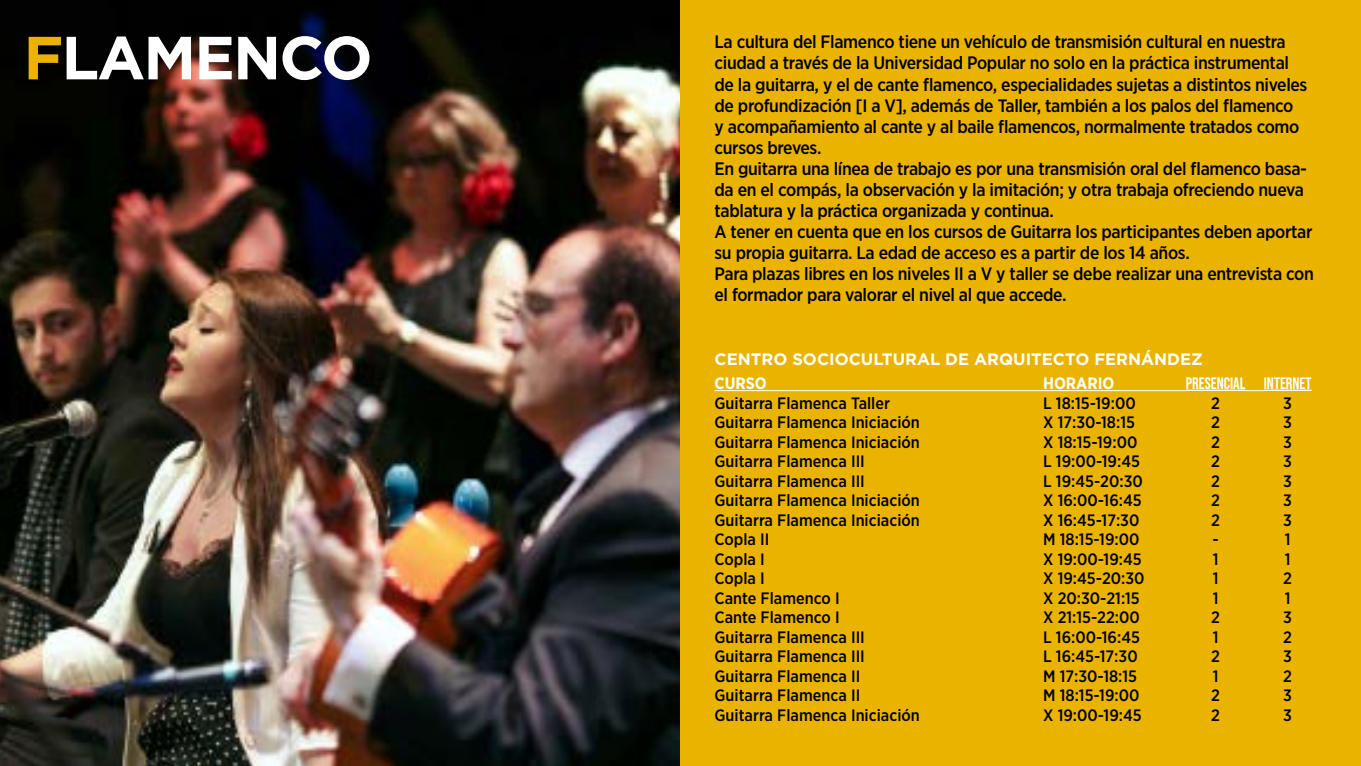
<style>
.page{position:relative;width:1361px;height:766px;background:#fff}
.page>*{position:absolute;margin:0;border:0;box-sizing:border-box;transform-origin:0 0}
.t1{font:700 60.75px "Gotham";letter-spacing:-.03em;color:#fff}
.t2{font:500 18px/21px "Gotham Narrow";letter-spacing:-.02em;color:#000}
.t3{font:500 16.5px "Gotham Narrow";color:#000}
.t4{font:700 16.5px "Gotham";color:#fff}
.t5{font:700 16.5px "Bebas Neue Pro";color:#fff}
.t6{font:700 16.5px "Gotham Narrow";color:#fff}
.s1{color:#eab300}
</style>
<div class="page">
<div style="left:674px;top:0;width:687px;height:765px;background:#eab300"></div>
<img style="left:0;top:0;width:679px;height:765px">
<hr style="left:714px;top:390px;width:471px;height:1px;background:#fff">
<hr style="left:1185px;top:389px;width:60px;height:2px;background:#fff">
<svg style="left:1245px;top:390px;width:18px;height:1px"></svg>
<hr style="left:1263px;top:389px;width:48px;height:2px;background:#fff">
<h1 class="t1" style="left:24px;top:23px;width:351px"><span class="s1">F</span>LAMENCO</h1>
<p class="t2" style="left:714px;top:31px;width:601px">La cultura del Flamenco tiene un vehículo de transmisión cultural en nuestra ciudad a través de la Universidad Popular no solo en la práctica instrumental<br>de la guitarra, y el de cante flamenco, especialidades sujetas a distintos niveles de profundización [I a V], además de Taller, también a los palos del flamenco<br>y acompañamiento al cante y al baile flamencos, normalmente tratados como cursos breves.<br>En guitarra una línea de trabajo es por una transmisión oral del flamenco basa&shy;da en el compás, la observación y la imitación; y otra trabaja ofreciendo nueva tablatura y la práctica organizada y continua.<br>A tener en cuenta que en los cursos de Guitarra los participantes deben aportar su propia guitarra. La edad de acceso es a partir de los 14 años.<br>Para plazas libres en los niveles II a V y taller se debe realizar una entrevista con el formador para valorar el nivel al que accede.</p>
<p class="t4" style="left:714px;top:350px;width:490px">CENTRO SOCIOCULTURAL DE ARQUITECTO FERNÁNDEZ</p>
<p class="t6" style="left:714px;top:372px;width:54px">CURSO</p>
<p class="t6" style="left:1043px;top:372px;width:73px">HORARIO</p>
<p class="t5" style="left:1185px;top:374px;width:127px">PRESENCIAL INTERNET</p>
<p class="t3" style="left:714px;top:392px;width:177px">Guitarra Flamenca Taller</p>
<p class="t3" style="left:1043px;top:392px;width:94px">L 18:15-19:00</p>
<p class="t3" style="left:1211px;top:392px;width:10px">2</p>
<p class="t3" style="left:1283px;top:392px;width:10px">3</p>
<p class="t3" style="left:714px;top:411px;width:207px">Guitarra Flamenca Iniciación</p>
<p class="t3" style="left:1043px;top:411px;width:93px">X 17:30-18:15</p>
<p class="t3" style="left:1211px;top:411px;width:10px">2</p>
<p class="t3" style="left:1283px;top:411px;width:10px">3</p>
<p class="t3" style="left:714px;top:431px;width:207px">Guitarra Flamenca Iniciación</p>
<p class="t3" style="left:1043px;top:431px;width:96px">X 18:15-19:00</p>
<p class="t3" style="left:1211px;top:431px;width:10px">2</p>
<p class="t3" style="left:1283px;top:431px;width:10px">3</p>
<p class="t3" style="left:714px;top:450px;width:152px">Guitarra Flamenca III</p>
<p class="t3" style="left:1043px;top:450px;width:98px">L 19:00-19:45</p>
<p class="t3" style="left:1211px;top:450px;width:10px">2</p>
<p class="t3" style="left:1283px;top:450px;width:10px">3</p>
<p class="t3" style="left:714px;top:470px;width:152px">Guitarra Flamenca III</p>
<p class="t3" style="left:1043px;top:470px;width:101px">L 19:45-20:30</p>
<p class="t3" style="left:1211px;top:470px;width:10px">2</p>
<p class="t3" style="left:1283px;top:470px;width:10px">3</p>
<p class="t3" style="left:714px;top:489px;width:207px">Guitarra Flamenca Iniciación</p>
<p class="t3" style="left:1043px;top:489px;width:100px">X 16:00-16:45</p>
<p class="t3" style="left:1211px;top:489px;width:10px">2</p>
<p class="t3" style="left:1283px;top:489px;width:10px">3</p>
<p class="t3" style="left:714px;top:509px;width:207px">Guitarra Flamenca Iniciación</p>
<p class="t3" style="left:1043px;top:509px;width:98px">X 16:45-17:30</p>
<p class="t3" style="left:1211px;top:509px;width:10px">2</p>
<p class="t3" style="left:1283px;top:509px;width:10px">3</p>
<p class="t3" style="left:714px;top:528px;width:56px">Copla II</p>
<p class="t3" style="left:1043px;top:528px;width:98px">M 18:15-19:00</p>
<p class="t3" style="left:1212px;top:528px;width:8px">-</p>
<p class="t3" style="left:1284px;top:528px;width:7px">1</p>
<p class="t3" style="left:714px;top:548px;width:52px">Copla I</p>
<p class="t3" style="left:1043px;top:548px;width:100px">X 19:00-19:45</p>
<p class="t3" style="left:1212px;top:548px;width:7px">1</p>
<p class="t3" style="left:1284px;top:548px;width:7px">1</p>
<p class="t3" style="left:714px;top:567px;width:52px">Copla I</p>
<p class="t3" style="left:1043px;top:567px;width:103px">X 19:45-20:30</p>
<p class="t3" style="left:1212px;top:567px;width:7px">1</p>
<p class="t3" style="left:1283px;top:567px;width:10px">2</p>
<p class="t3" style="left:714px;top:587px;width:127px">Cante Flamenco I</p>
<p class="t3" style="left:1043px;top:587px;width:98px">X 20:30-21:15</p>
<p class="t3" style="left:1212px;top:587px;width:7px">1</p>
<p class="t3" style="left:1284px;top:587px;width:7px">1</p>
<p class="t3" style="left:714px;top:606px;width:127px">Cante Flamenco I</p>
<p class="t3" style="left:1043px;top:606px;width:98px">X 21:15-22:00</p>
<p class="t3" style="left:1211px;top:606px;width:10px">2</p>
<p class="t3" style="left:1283px;top:606px;width:10px">3</p>
<p class="t3" style="left:714px;top:626px;width:152px">Guitarra Flamenca III</p>
<p class="t3" style="left:1043px;top:626px;width:98px">L 16:00-16:45</p>
<p class="t3" style="left:1212px;top:626px;width:7px">1</p>
<p class="t3" style="left:1283px;top:626px;width:10px">2</p>
<p class="t3" style="left:714px;top:645px;width:152px">Guitarra Flamenca III</p>
<p class="t3" style="left:1043px;top:645px;width:96px">L 16:45-17:30</p>
<p class="t3" style="left:1211px;top:645px;width:10px">2</p>
<p class="t3" style="left:1283px;top:645px;width:10px">3</p>
<p class="t3" style="left:714px;top:665px;width:147px">Guitarra Flamenca II</p>
<p class="t3" style="left:1043px;top:665px;width:96px">M 17:30-18:15</p>
<p class="t3" style="left:1212px;top:665px;width:7px">1</p>
<p class="t3" style="left:1283px;top:665px;width:10px">2</p>
<p class="t3" style="left:714px;top:684px;width:147px">Guitarra Flamenca II</p>
<p class="t3" style="left:1043px;top:684px;width:98px">M 18:15-19:00</p>
<p class="t3" style="left:1211px;top:684px;width:10px">2</p>
<p class="t3" style="left:1283px;top:684px;width:10px">3</p>
<p class="t3" style="left:714px;top:704px;width:207px">Guitarra Flamenca Iniciación</p>
<p class="t3" style="left:1043px;top:704px;width:100px">X 19:00-19:45</p>
<p class="t3" style="left:1211px;top:704px;width:10px">2</p>
<p class="t3" style="left:1283px;top:704px;width:10px">3</p>
</div>
